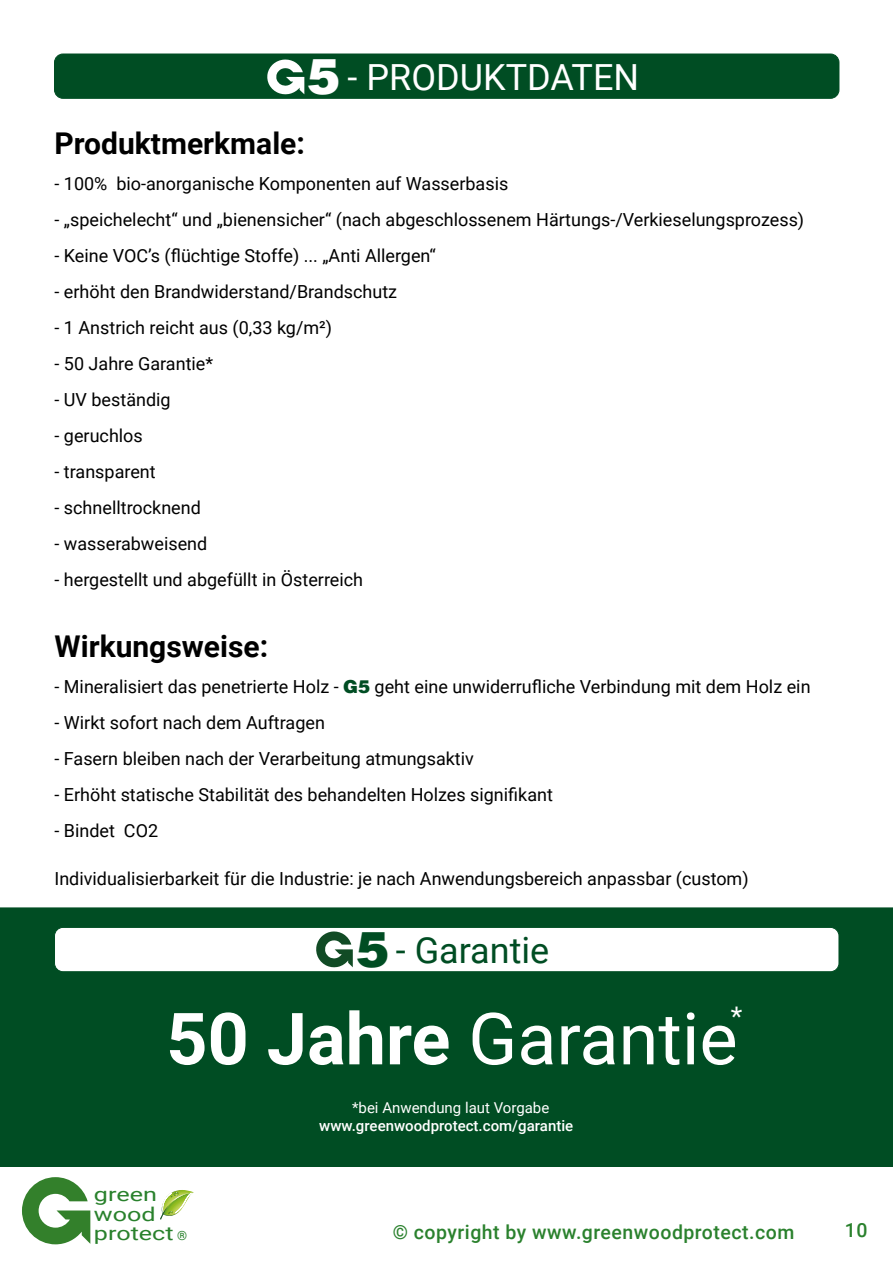
<style>
.page{position:relative;width:893px;height:1263px;background:#fff}
.page>*{position:absolute;margin:0;border:0;box-sizing:border-box;transform-origin:0 0}
.t1{font:72px "Roboto";color:#fff}
.t2{font:900 49.5px "Helvetica LT";color:#fff}
.t3{font:900 49.5px "Helvetica LT";color:#004d23}
.t4{font:36px "Roboto";color:#fff}
.t5{font:36px "Roboto";color:#004d23}
.t6{font:700 30px "Roboto";color:#000}
.t7{font:27px "Roboto";color:#fff}
.t8{font:500 19.5px "Roboto";letter-spacing:.025em;color:#2a812d}
.t9{font:19.2px/19.2px "Roboto";color:#29812c;scale:1.31 1}
.t10{font:18px "Roboto";color:#000}
.t11{font:500 15px "Roboto";color:#fff}
.t12{font:15px "Roboto";color:#fff}
.s1{font-family:"Helvetica LT";font-weight:900;color:#004d23}
.s2{font-weight:700}
.s3{font-size:12.75px}
</style>
<div class="page">
<div style="left:0;top:908px;width:893px;height:258px;background:#004d23"></div>
<div style="left:55px;top:54px;width:784px;height:44px;background:#004d23;border-radius:9px"></div>
<div style="left:54px;top:54px;width:785px;height:44px;border:1px solid #004d23;border-radius:9px"></div>
<div style="left:55px;top:927px;width:784px;height:45px;background:#fff;border-radius:9px"></div>
<div style="left:54px;top:927px;width:785px;height:45px;border:1px solid #004d23;border-radius:9px"></div>
<svg style="left:267px;top:59px;width:37px;height:36px"></svg>
<svg style="left:316px;top:931px;width:37px;height:37px"></svg>
<svg style="left:22px;top:1177px;width:68px;height:67px"></svg>
<svg style="left:160px;top:1190px;width:34px;height:30px"></svg>
<h2 class="t2" style="left:307px;top:44px;width:35px">5</h2>
<h3 class="t4" style="left:348px;top:52px;width:293px">- PRODUKTDATEN</h3>
<h3 class="t6" style="left:55px;top:122px;width:252px">Produktmerkmale:</h3>
<p class="t10" style="left:55px;top:171px;width:455px">- 100% bio-anorganische Komponenten auf Wasserbasis</p>
<p class="t10" style="left:55px;top:207px;width:751px">- „speichelecht“ und „bienensicher“ (nach abgeschlossenem Härtungs-/Verkieselungsprozess)</p>
<p class="t10" style="left:55px;top:243px;width:383px">- Keine VOC’s (flüchtige Stoffe) ... „Anti Allergen“</p>
<p class="t10" style="left:55px;top:279px;width:344px">- erhöht den Brandwiderstand/Brandschutz</p>
<p class="t10" style="left:55px;top:315px;width:279px">- 1 Anstrich reicht aus (0,33 kg/m²)</p>
<p class="t10" style="left:55px;top:351px;width:160px">- 50 Jahre Garantie*</p>
<p class="t10" style="left:55px;top:387px;width:118px">- UV beständig</p>
<p class="t10" style="left:55px;top:423px;width:90px">- geruchlos</p>
<p class="t10" style="left:55px;top:459px;width:103px">- transparent</p>
<p class="t10" style="left:55px;top:495px;width:148px">- schnelltrocknend</p>
<p class="t10" style="left:55px;top:531px;width:154px">- wasserabweisend</p>
<p class="t10" style="left:55px;top:567px;width:310px">- hergestellt und abgefüllt in Österreich</p>
<h3 class="t6" style="left:55px;top:625px;width:215px">Wirkungsweise:</h3>
<p class="t10" style="left:55px;top:673px;width:758px">- Mineralisiert das penetrierte Holz - <span class="s1">G5</span> geht eine unwiderrufliche Verbindung mit dem Holz ein</p>
<p class="t10" style="left:54px;top:709px;width:272px">- Wirkt sofort nach dem Auftragen</p>
<p class="t10" style="left:54px;top:745px;width:421px">- Fasern bleiben nach der Verarbeitung atmungsaktiv</p>
<p class="t10" style="left:54px;top:781px;width:500px">- Erhöht statische Stabilität des behandelten Holzes signifikant</p>
<p class="t10" style="left:54px;top:817px;width:105px">- Bindet CO2</p>
<p class="t10" style="left:54px;top:865px;width:696px">Individualisierbarkeit für die Industrie: je nach Anwendungsbereich anpassbar (custom)</p>
<h2 class="t3" style="left:356px;top:916px;width:35px">5</h2>
<h3 class="t5" style="left:396px;top:925px;width:155px">- Garantie</h3>
<h3 class="t7" style="left:731px;top:997px;width:13px">*</h3>
<h1 class="t1" style="left:166px;top:988px;width:573px"><span class="s2">50 Jahre</span> Garantie</h1>
<p class="t9" style="left:94px;top:1184px;width:73px">green wood protect <span class="s3">®</span></p>
<p class="t12" style="left:352px;top:1097px;width:199px">*bei Anwendung laut Vorgabe</p>
<p class="t11" style="left:319px;top:1115px;width:255px">www.greenwoodprotect.com/garantie</p>
<p class="t8" style="left:393px;top:1218px;width:403px">© copyright by www.greenwoodprotect.com</p>
<p class="t8" style="left:845px;top:1216px;width:24px">10</p>
</div>
